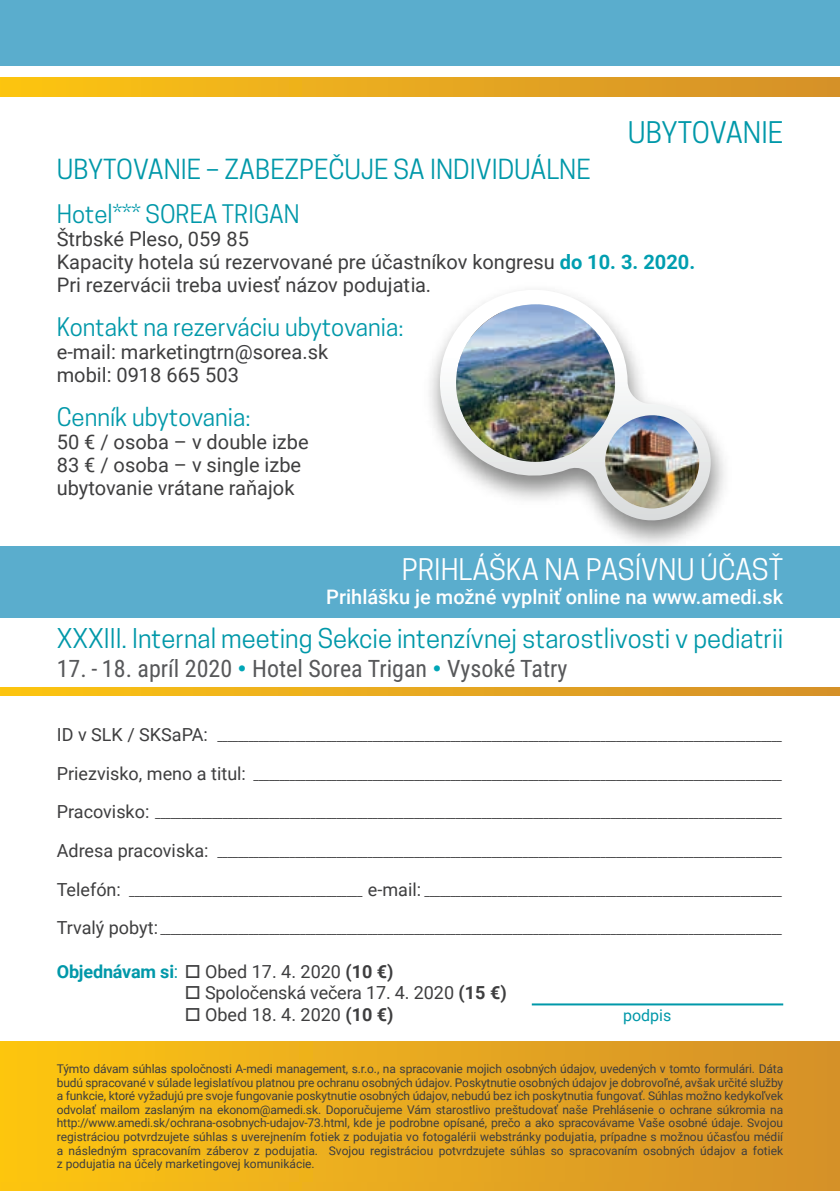
<style>
.page{position:relative;width:840px;height:1191px;background:#fff}
.page>*{position:absolute;margin:0;border:0;box-sizing:border-box;transform-origin:0 0}
.t1{font:28px "Cooper Hewitt";color:#fff}
.t2{font:28px "Cooper Hewitt";color:#0098a9}
.t3{font:26px "Cooper Hewitt";color:#0098a9}
.t4{font:25.6px "Cooper Hewitt";color:#0098a9}
.t5{font:24px "Cooper Hewitt";color:#0098a9}
.t6{font:24px "Roboto Condensed";color:#57585a}
.t7{font:20px/23px "Roboto";color:#3e3e3f}
.t8{font:500 20px "Roboto";color:#fff}
.t9{font:18px "Roboto";letter-spacing:-.005em;color:#3e3e3f}
.t10{font:16px "Roboto";color:#0098a9}
.t11{font:12px/13.6px "Roboto";color:#3e3e3f;text-align:justify}
.s1{font-weight:700;color:#009eb0}
.s2{font-family:"Arial";color:#00a6b7}
.s3{font-size:18px}
.s4{font-weight:700;color:#0098a9}
.s5{color:#0098a9}
.s6{font-weight:700}
</style>
<div class="page">
<div style="left:0;top:77px;width:839px;height:19px;background:linear-gradient(to right,#fcc413,#d4902a)"></div>
<div style="left:0;top:0;width:839px;height:66px;background:#5aadcd"></div>
<svg style="left:0;top:687px;width:839px;height:8px"></svg>
<div style="left:0;top:1041px;width:839px;height:150px;background:linear-gradient(to right,#fdc512,#d4902a)"></div>
<svg style="left:0;top:1182px;width:839px;height:9px"></svg>
<svg style="left:427px;top:290px;width:291px;height:238px"></svg>
<img style="left:456px;top:304px;width:158px;height:158px">
<img style="left:604px;top:415px;width:94px;height:93px;border-radius:47px">
<div style="left:0;top:546px;width:839px;height:71px;background:#5aadcd"></div>
<hr style="left:531px;top:1003px;width:251px;height:2px;background:#0098a9">
<h1 class="t2" style="left:627px;top:116px;width:157px">UBYTOVANIE</h1>
<h2 class="t3" style="left:57px;top:154px;width:535px">UBYTOVANIE – ZABEZPEČUJE SA INDIVIDUÁLNE</h2>
<h3 class="t5" style="left:57px;top:200px;width:244px">Hotel*** SOREA TRIGAN</h3>
<h3 class="t7" style="left:57px;top:227px;width:639px">Štrbské Pleso, 059 85<br>Kapacity hotela sú rezervované pre účastníkov kongresu <span class="s1">do 10. 3. 2020.<br></span>Pri rezervácii treba uviesť názov podujatia.</h3>
<h3 class="t5" style="left:57px;top:313px;width:348px">Kontakt na rezerváciu ubytovania:</h3>
<h3 class="t7" style="left:57px;top:340px;width:273px">e-mail: marketingtrn@sorea.sk mobil: 0918 665 503</h3>
<h3 class="t5" style="left:57px;top:403px;width:195px">Cenník ubytovania:</h3>
<h3 class="t7" style="left:57px;top:430px;width:253px">50 € / osoba – v double izbe<br>83 € / osoba – v single izbe ubytovanie vrátane raňajok</h3>
<h1 class="t1" style="left:401px;top:553px;width:383px">PRIHLÁŠKA NA PASÍVNU ÚČASŤ</h1>
<h3 class="t8" style="left:326px;top:583px;width:458px">Prihlášku je možné vyplniť online na www.amedi.sk</h3>
<h3 class="t4" style="left:57px;top:623px;width:727px">XXXIII. Internal meeting Sekcie intenzívnej starostlivosti v pediatrii</h3>
<h3 class="t6" style="left:57px;top:651px;width:512px">17. - 18. apríl 2020 <span class="s2">•</span> Hotel Sorea Trigan <span class="s2">•</span> Vysoké Tatry</h3>
<p class="t11" style="left:57px;top:729px;width:726px"><span class="s3">ID v SLK / SKSaPA:</span> _____________________________________________________________________________________________________________</p>
<p class="t11" style="left:57px;top:768px;width:726px"><span class="s3">Priezvisko, meno a titul:</span> ______________________________________________________________________________________________________</p>
<p class="t11" style="left:57px;top:806px;width:726px"><span class="s3">Pracovisko:</span> _________________________________________________________________________________________________________________________</p>
<p class="t11" style="left:57px;top:845px;width:726px"><span class="s3">Adresa pracoviska:</span> _____________________________________________________________________________________________________________</p>
<p class="t11" style="left:57px;top:884px;width:726px"><span class="s3">Telefón:</span> _____________________________________________ <span class="s3">e-mail:</span> _____________________________________________________________________</p>
<p class="t11" style="left:57px;top:922px;width:726px"><span class="s3">Trvalý pobyt:</span> ________________________________________________________________________________________________________________________</p>
<h3 class="t9" style="left:57px;top:958px;width:338px"><span class="s4">Objednávam si</span><span class="s5">:</span> □ Obed 17. 4. 2020 <span class="s6">(10 €)</span></h3>
<h3 class="t9" style="left:185px;top:980px;width:323px">□ Spoločenská večera 17. 4. 2020 <span class="s6">(15 €)</span></h3>
<h3 class="t9" style="left:185px;top:1001px;width:210px">□ Obed 18. 4. 2020 <span class="s6">(10 €)</span></h3>
<h3 class="t10" style="left:622px;top:1004px;width:50px">podpis</h3>
<p class="t11" style="left:57px;top:1061px;width:727px">Týmto dávam súhlas spoločnosti A-medi management, s.r.o., na spracovanie mojich osobných údajov, uvedených v tomto formulári. Dáta budú spracované v súlade legislatívou platnou pre ochranu osobných údajov. Poskytnutie osobných údajov je dobrovoľné, avšak určité služby a funkcie, ktoré vyžadujú pre svoje fungovanie poskytnutie osobných údajov, nebudú bez ich poskytnutia fungovať. Súhlas možno kedykoľvek odvolať mailom zaslaným na ekonom@amedi.sk. Doporučujeme Vám starostlivo preštudovať naše Prehlásenie o ochrane súkromia na http://www.amedi.sk/ochrana-osobnych-udajov-73.html, kde je podrobne opísané, prečo a ako spracovávame Vaše osobné údaje. Svojou registráciou potvrdzujete súhlas s uverejnením fotiek z podujatia vo fotogalérii webstránky podujatia, prípadne s možnou účasťou médií a následným spracovaním záberov z podujatia. Svojou registráciou potvrdzujete súhlas so spracovaním osobných údajov a fotiek z podujatia na účely marketingovej komunikácie.</p>
</div>
